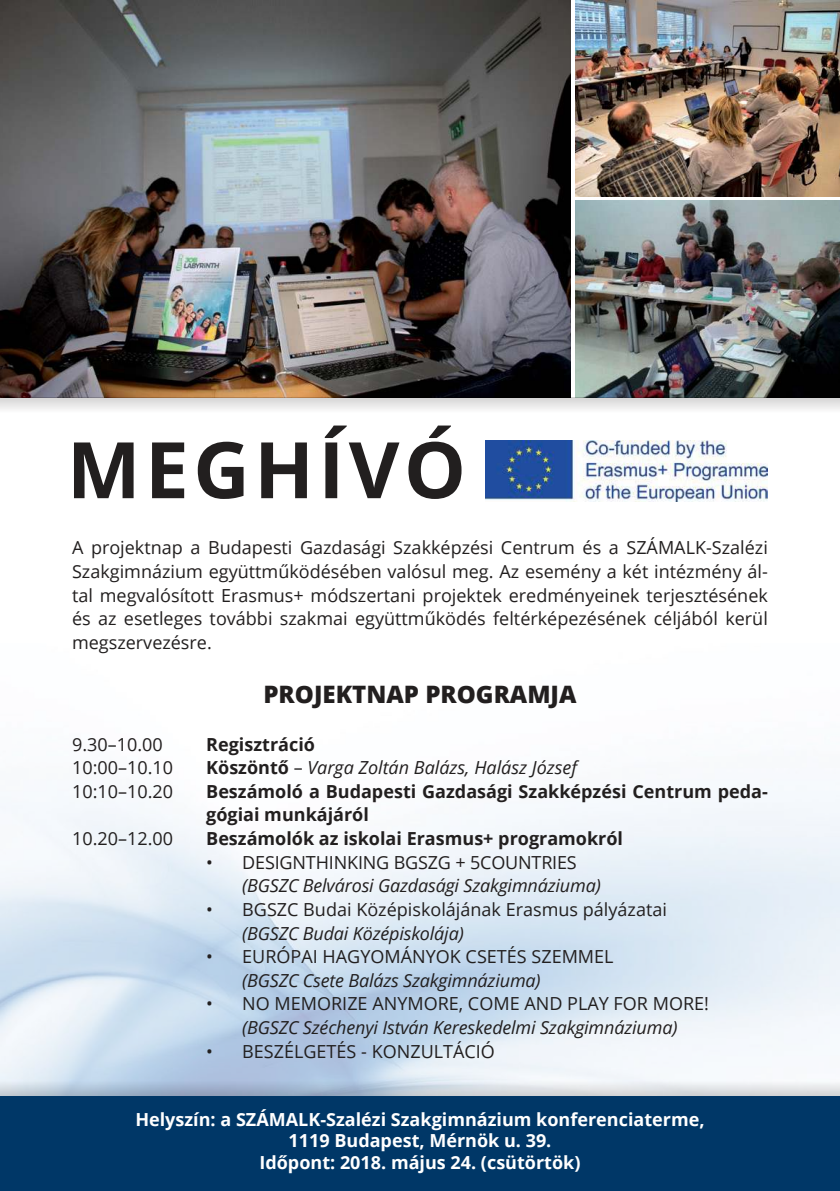
<style>
.page{position:relative;width:840px;height:1191px;background:#fff}
.page>*{position:absolute;margin:0;border:0;box-sizing:border-box;transform-origin:0 0}
.t1{font:700 78px "Open Sans";letter-spacing:.055em;color:#221f1f}
.t2{font:800 24px "Open Sans";color:#221f1f}
.t3{font:18px/23.6px "Open Sans";color:#221f1f;text-align:justify}
.t4{font:italic 18px "Open Sans";letter-spacing:-.01em;color:#221f1f}
.t5{font:700 18px/23.6px "Open Sans";color:#221f1f}
.t6{font:700 18px/21.6px "Open Sans";color:#fff;text-align:center}
.s1{font-weight:700;font-style:normal}
.s2{font-style:normal}
</style>
<div class="page">
<div style="left:0;top:1096px;width:839px;height:95px;background:#003767"></div>
<svg style="left:0;top:1080px;width:839px;height:16px;background:#c6d1de"></svg>
<img style="left:485px;top:440px;width:282px;height:62px">
<img style="left:0;top:0;width:570px;height:397px">
<img style="left:575px;top:0;width:264px;height:196px">
<img style="left:575px;top:201px;width:264px;height:196px">
<svg style="left:0;top:397px;width:839px;height:12px;fill:#e3e2e2"></svg>
<h1 class="t1" style="left:67px;top:438px;width:400px">MEGHÍVÓ</h1>
<p class="t3" style="left:72px;top:538px;width:697px">A projektnap a Budapesti Gazdasági Szakképzési Centrum és a SZÁMALK-Szalézi Szakgimnázium együttműködésében valósul meg. Az esemény a két intézmény ál&shy;tal megvalósított Erasmus+ módszertani projektek eredményeinek terjesztésének és az esetleges további szakmai együttműködés feltérképezésének céljából kerül megszervezésre.</p>
<h2 class="t2" style="left:263px;top:686px;width:314px">PROJEKTNAP PROGRAMJA</h2>
<p class="t3" style="left:72px;top:732px;width:92px">9.30–10.00</p>
<p class="t5" style="left:206px;top:734px;width:110px">Regisztráció</p>
<p class="t3" style="left:72px;top:755px;width:102px">10:00–10.10</p>
<p class="t4" style="left:206px;top:760px;width:372px"><span class="s1">Köszöntő</span> <span class="s2">–</span> Varga Zoltán Balázs, Halász József</p>
<p class="t3" style="left:72px;top:779px;width:102px">10:10–10.20</p>
<p class="t5" style="left:206px;top:781px;width:563px">Beszámoló a Budapesti Gazdasági Szakképzési Centrum peda&shy;gógiai munkájáról</p>
<p class="t3" style="left:72px;top:826px;width:102px">10.20–12.00</p>
<p class="t5" style="left:206px;top:828px;width:418px">Beszámolók az iskolai Erasmus+ programokról</p>
<p class="t3" style="left:206px;top:852px;width:372px">• DESIGNTHINKING BGSZG + 5COUNTRIES</p>
<p class="t4" style="left:242px;top:878px;width:360px">(BGSZC Belvárosi Gazdasági Szakgimnáziuma)</p>
<p class="t3" style="left:206px;top:899px;width:462px">• BGSZC Budai Középiskolájának Erasmus pályázatai</p>
<p class="t4" style="left:242px;top:925px;width:223px">(BGSZC Budai Középiskolája)</p>
<p class="t3" style="left:206px;top:946px;width:408px">• EURÓPAI HAGYOMÁNYOK CSETÉS SZEMMEL</p>
<p class="t4" style="left:242px;top:973px;width:300px">(BGSZC Csete Balázs Szakgimnáziuma)</p>
<p class="t3" style="left:206px;top:994px;width:504px">• NO MEMORIZE ANYMORE, COME AND PLAY FOR MORE!</p>
<p class="t4" style="left:242px;top:1020px;width:436px">(BGSZC Széchenyi István Kereskedelmi Szakgimnáziuma)</p>
<p class="t3" style="left:206px;top:1041px;width:290px">• BESZÉLGETÉS - KONZULTÁCIÓ</p>
<p class="t6" style="left:135px;top:1110px;width:570px">Helyszín: a SZÁMALK-Szalézi Szakgimnázium konferenciaterme,<br>1119 Budapest, Mérnök u. 39.<br>Időpont: 2018. május 24. (csütörtök)</p>
</div>
